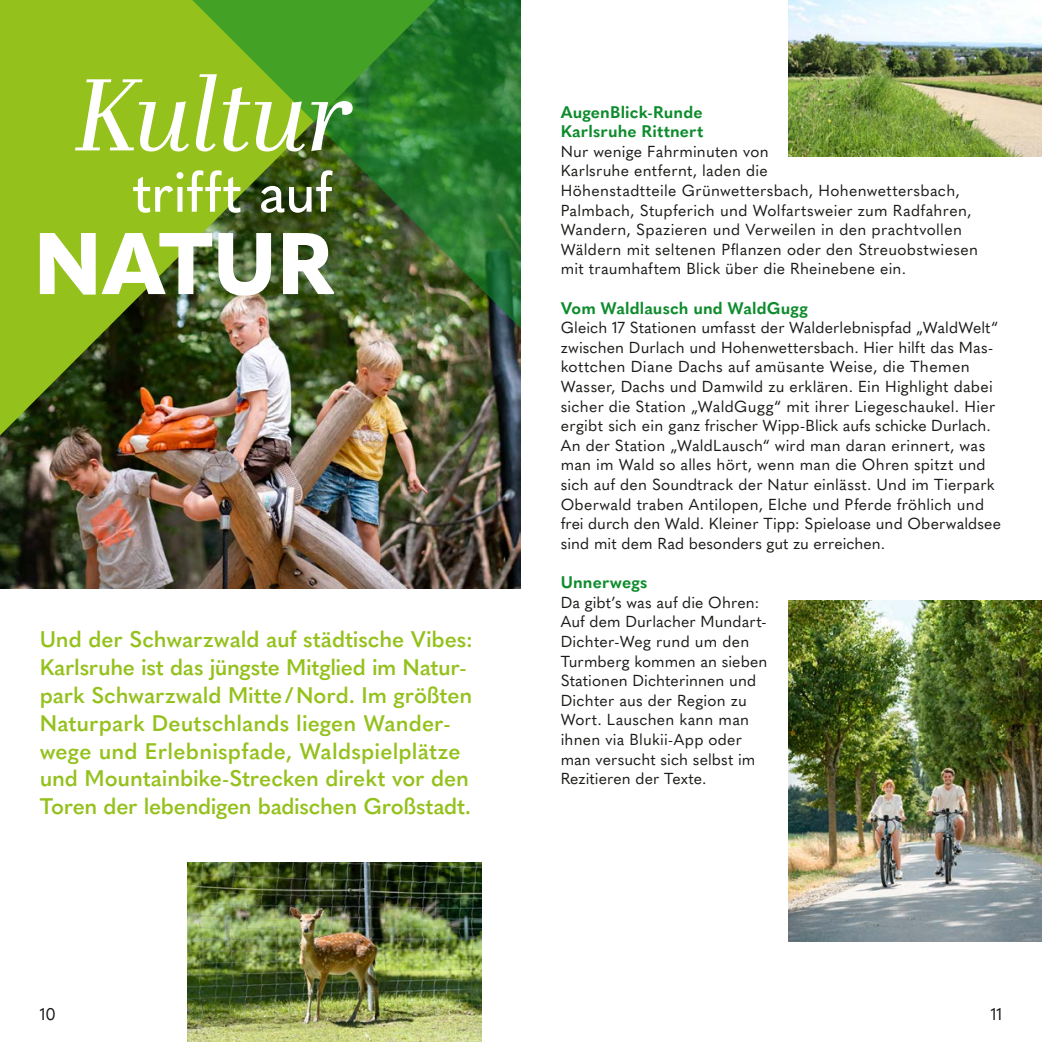
<style>
.page{position:relative;width:1042px;height:1042px;background:#fff}
.page>*{position:absolute;margin:0;border:0;box-sizing:border-box;transform-origin:0 0}
.t1{font:italic 101.5px "Abril Display";letter-spacing:-.01em;color:#fff}
.t2{font:800 86.1px "Quasimoda";letter-spacing:-.005em;color:#fff}
.t3{font:500 55.48px "Quasimoda";letter-spacing:-.01em;color:#fff}
.t4{font:600 22.4px/27.8px "Quasimoda";letter-spacing:-.005em;color:#94c11c}
.t5{font:700 16.62px/19.6px "Quasimoda";letter-spacing:.005em;color:#0e8c2d}
.t6{font:16.62px "Quasimoda";color:#1a1a18}
.t7{font:15.75px/19.6px "Quasimoda";letter-spacing:.015em;color:#1a1a18}
</style>
<div class="page">
<img style="left:0;top:382px;width:521px;height:206px">
<img style="left:789px;top:0;width:253px;height:157px">
<img style="left:0;top:0;width:435px;height:435px">
<img style="left:177px;top:0;width:344px;height:382px">
<img style="left:789px;top:600px;width:253px;height:341px">
<img style="left:187px;top:862px;width:294px;height:180px">
<h1 class="t1" style="left:74px;top:43px;width:281px">Kultur</h1>
<h3 class="t3" style="left:132px;top:150px;width:201px">trifft auf</h3>
<h2 class="t2" style="left:34px;top:196px;width:301px">NATUR</h2>
<p class="t4" style="left:40px;top:623px;width:435px">Und der Schwarzwald auf städtische Vibes:<br>Karlsruhe ist das jüngste Mitglied im Natur&shy;park Schwarzwald Mitte / Nord. Im größten Naturpark Deutschlands liegen Wander&shy;wege und Erlebnispfade, Waldspielplätze und Mountainbike-Strecken direkt vor den Toren der lebendigen badischen Großstadt.</p>
<p class="t5" style="left:561px;top:101px;width:144px">AugenBlick-Runde<br>Karlsruhe Rittnert</p>
<p class="t7" style="left:561px;top:140px;width:419px">Nur wenige Fahrminuten von<br>Karlsruhe entfernt, laden die<br>Höhenstadtteile Grünwettersbach, Hohenwettersbach, Palmbach, Stupferich und Wolfartsweier zum Radfahren, Wandern, Spazieren und Verweilen in den prachtvollen Wäldern mit seltenen Pflanzen oder den Streuobstwiesen mit traumhaftem Blick über die Rheinebene ein.</p>
<p class="t5" style="left:561px;top:297px;width:249px">Vom Waldlausch und WaldGugg</p>
<p class="t7" style="left:561px;top:317px;width:442px">Gleich 17 Stationen umfasst der Walderlebnispfad „WaldWelt“ zwischen Durlach und Hohenwettersbach. Hier hilft das Mas&shy;kottchen Diane Dachs auf amüsante Weise, die Themen Wasser, Dachs und Damwild zu erklären. Ein Highlight dabei sicher die Station „WaldGugg“ mit ihrer Liegeschaukel. Hier ergibt sich ein ganz frischer Wipp-Blick aufs schicke Durlach.<br>An der Station „WaldLausch“ wird man daran erinnert, was man im Wald so alles hört, wenn man die Ohren spitzt und sich auf den Soundtrack der Natur einlässt. Und im Tierpark Oberwald traben Antilopen, Elche und Pferde fröhlich und frei durch den Wald. Kleiner Tipp: Spieloase und Oberwaldsee sind mit dem Rad besonders gut zu erreichen.</p>
<p class="t5" style="left:561px;top:571px;width:88px">Unnerwegs</p>
<p class="t7" style="left:561px;top:591px;width:208px">Da gibt’s was auf die Ohren:<br>Auf dem Durlacher Mundart-<br>Dichter-Weg rund um den<br>Turmberg kommen an sieben<br>Stationen Dichterinnen und<br>Dichter aus der Region zu<br>Wort. Lauschen kann man ihnen via Blukii-App oder man versucht sich selbst im<br>Rezitieren der Texte.</p>
<p class="t6" style="left:40px;top:1001px;width:18px">10</p>
<p class="t6" style="left:990px;top:1001px;width:13px">11</p>
</div>
